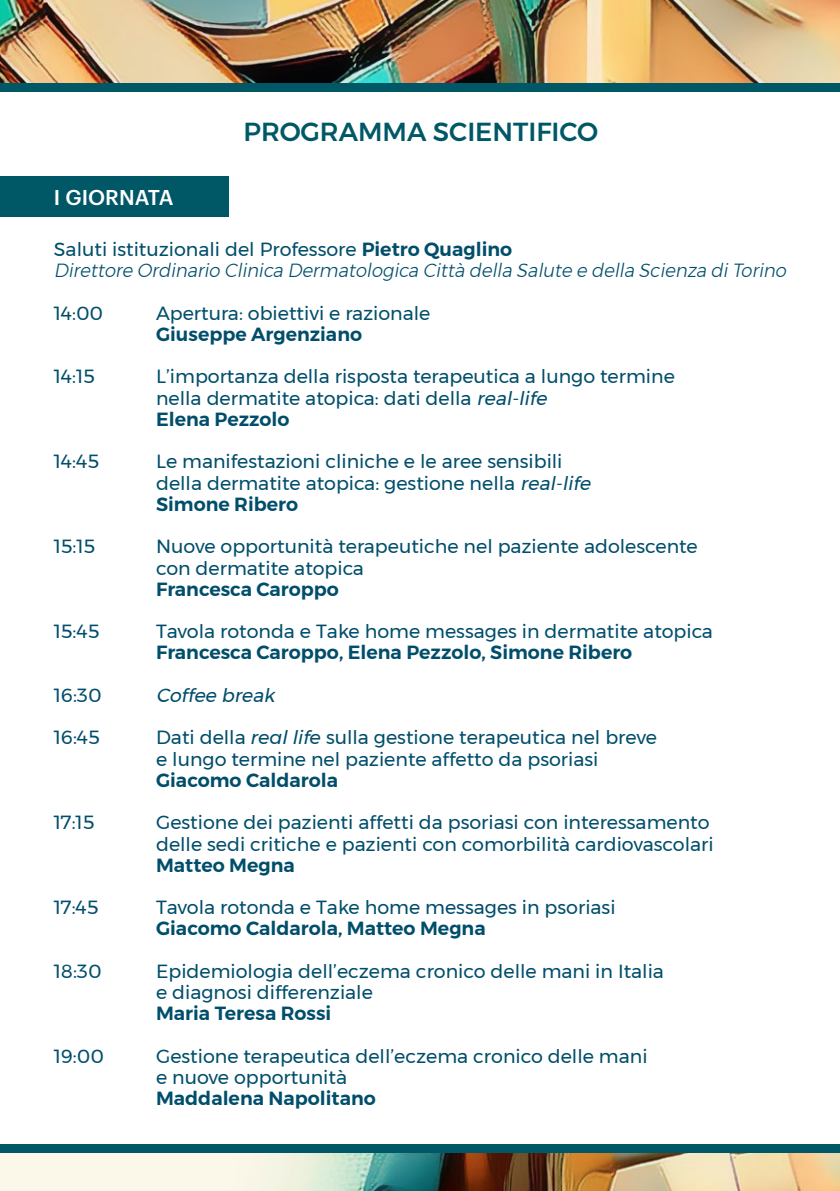
<style>
.page{position:relative;width:840px;height:1191px;background:#fff}
.page>*{position:absolute;margin:0;border:0;box-sizing:border-box;transform-origin:0 0}
.t1{font:500 26px "Montserrat";color:#005866}
.t2{font:500 21px "Graphik";color:#fff}
.t3{font:19px/21.2px "Montserrat";color:#004e6b}
.t4{font:600 19px "Montserrat";color:#004e6b}
.t5{font:italic 300 19px/21.2px "Montserrat";color:#004e6b;scale:.95 1}
.t6{font:italic 19px "Montserrat";color:#004e6b}
.s1{font-weight:400;font-style:normal}
.s2{font-weight:600;font-style:normal}
.s3{font-style:italic}
.s4{font-weight:600}
</style>
<div class="page">
<img style="left:0;top:0;width:839px;height:83px">
<img style="left:0;top:1152px;width:839px;height:39px">
<div style="left:0;top:83px;width:839px;height:9px;background:#005866"></div>
<div style="left:0;top:1143px;width:839px;height:9px;background:#005866"></div>
<div style="left:0;top:177px;width:228px;height:40px;background:#005866"></div>
<p class="t2" style="left:54px;top:181px;width:121px">I GIORNATA</p>
<h1 class="t1" style="left:243px;top:112px;width:356px">PROGRAMMA SCIENTIFICO</h1>
<p class="t5" style="left:54px;top:238px;width:777px"><span class="s1">Saluti istituzionali del Professore</span> <span class="s2">Pietro Quaglino<br></span>Direttore Ordinario Clinica Dermatologica Città della Salute e della Scienza diTorino</p>
<p class="t3" style="left:54px;top:302px;width:51px">14:00</p>
<p class="t3" style="left:156px;top:302px;width:275px">Apertura: obiettivi e razionale</p>
<p class="t4" style="left:156px;top:319px;width:207px">Giuseppe Argenziano</p>
<p class="t3" style="left:54px;top:366px;width:42px">14:15</p>
<p class="t3" style="left:156px;top:366px;width:520px">L’importanza della risposta terapeutica a lungo termine nella dermatite atopica: dati della <span class="s3">real-life<br></span><span class="s4">Elena Pezzolo</span></p>
<p class="t3" style="left:54px;top:451px;width:47px">14:45</p>
<p class="t3" style="left:156px;top:451px;width:440px">Le manifestazioni cliniche e le aree sensibili della dermatite atopica: gestione nella <span class="s3">real-life<br></span><span class="s4">Simone Ribero</span></p>
<p class="t3" style="left:54px;top:536px;width:43px">15:15</p>
<p class="t3" style="left:156px;top:536px;width:543px">Nuove opportunità terapeutiche nel paziente adolescente con dermatite atopica</p>
<p class="t4" style="left:156px;top:574px;width:184px">Francesca Caroppo</p>
<p class="t3" style="left:54px;top:620px;width:47px">15:45</p>
<p class="t3" style="left:156px;top:620px;width:558px">Tavola rotonda e Take home messages in dermatite atopica</p>
<p class="t4" style="left:156px;top:637px;width:477px">Francesca Caroppo, Elena Pezzolo, Simone Ribero</p>
<p class="t3" style="left:54px;top:684px;width:49px">16:30</p>
<p class="t6" style="left:156px;top:680px;width:125px">Coffee break</p>
<p class="t3" style="left:54px;top:727px;width:47px">16:45</p>
<p class="t3" style="left:156px;top:727px;width:502px">Dati della <span class="s3">real life</span> sulla gestione terapeutica nel breve e lungo termine nel paziente affetto da psoriasi</p>
<p class="t4" style="left:156px;top:765px;width:183px">Giacomo Caldarola</p>
<p class="t3" style="left:54px;top:811px;width:42px">17:15</p>
<p class="t3" style="left:156px;top:811px;width:558px">Gestione dei pazienti affetti da psoriasi con interessamento delle sedi critiche e pazienti con comorbilità cardiovascolari</p>
<p class="t4" style="left:156px;top:850px;width:140px">Matteo Megna</p>
<p class="t3" style="left:54px;top:896px;width:46px">17:45</p>
<p class="t3" style="left:156px;top:896px;width:461px">Tavola rotonda e Take home messages in psoriasi</p>
<p class="t4" style="left:156px;top:913px;width:331px">Giacomo Caldarola, Matteo Megna</p>
<p class="t3" style="left:54px;top:960px;width:49px">18:30</p>
<p class="t3" style="left:156px;top:960px;width:509px">Epidemiologia dell’eczema cronico delle mani in Italia e diagnosi differenziale</p>
<p class="t4" style="left:156px;top:998px;width:177px">Maria Teresa Rossi</p>
<p class="t3" style="left:54px;top:1045px;width:52px">19:00</p>
<p class="t3" style="left:156px;top:1045px;width:492px">Gestione terapeutica dell’eczema cronico delle mani e nuove opportunità</p>
<p class="t4" style="left:156px;top:1083px;width:221px">Maddalena Napolitano</p>
</div>
